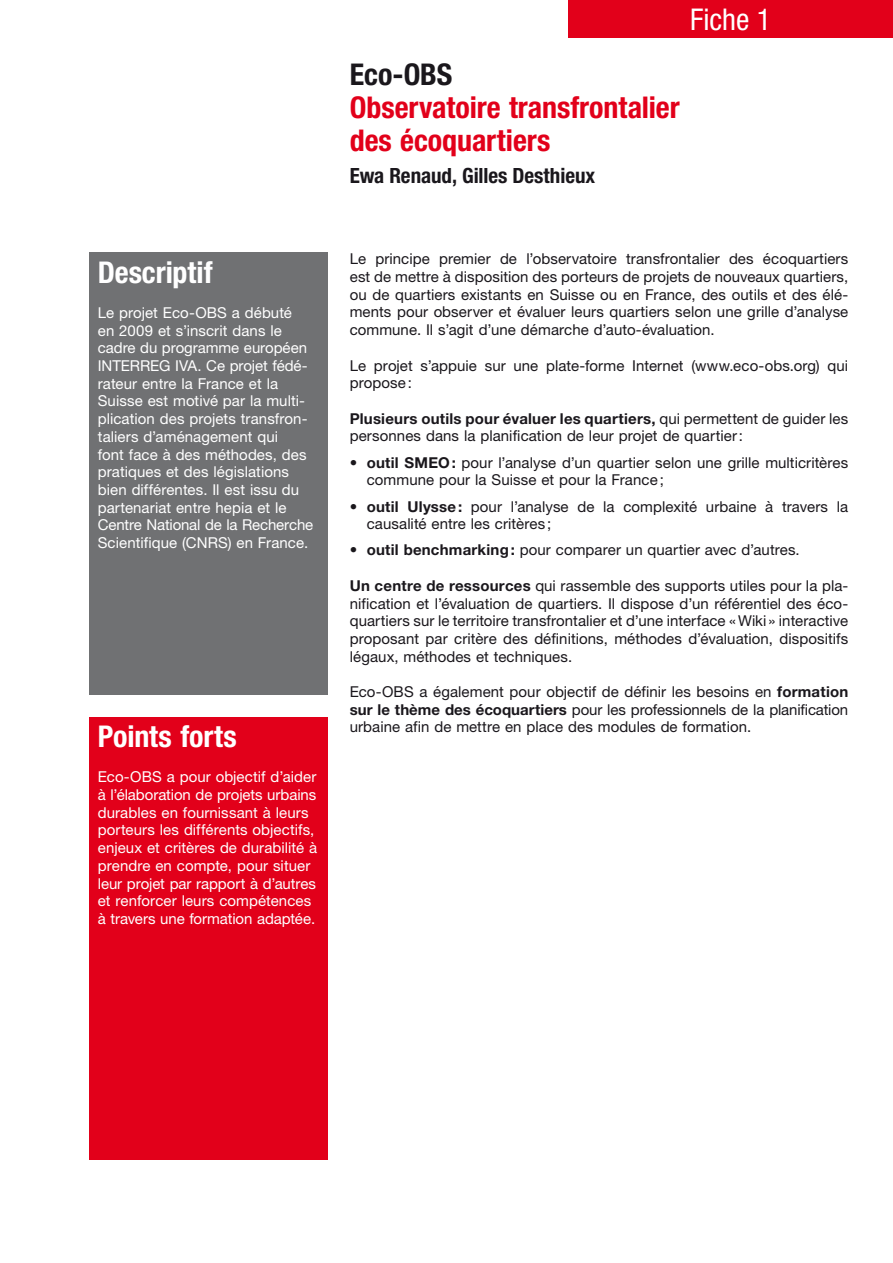
<style>
.page{position:relative;width:893px;height:1263px;background:#fff}
.page>*{position:absolute;margin:0;border:0;box-sizing:border-box;transform-origin:0 0}
.t1{font:700 condensed 30px/33px "Helvetica Neue";color:#e2001a}
.t2{font:700 condensed 30px "Helvetica Neue";letter-spacing:-.005em;color:#fff}
.t3{font:condensed 30px "Helvetica Neue";color:#fff}
.t4{font:700 condensed 21px "Helvetica Neue";color:#1a171c}
.t5{font:15px/17.7px "Helvetica Neue";letter-spacing:.005em;color:#1a171c}
.t6{font:15px/17.7px "Helvetica Neue";color:#fff}
.s1{color:#1a171c}
.s2{font-weight:700}
</style>
<div class="page">
<div style="left:568px;top:0;width:325px;height:37px;background:#e2001a"></div>
<div style="left:89px;top:253px;width:238px;height:442px;background:#707173"></div>
<div style="left:89px;top:717px;width:238px;height:442px;background:#e2001a"></div>
<p class="t2" style="left:98px;top:261px;width:116px">Descriptif</p>
<p class="t6" style="left:98px;top:305px;width:217px">Le projet Eco-OBS a débuté<br>en 2009 et s’inscrit dans le cadre du programme européen<br>INTERREG IVA. Ce projet fédé&shy;rateur entre la France et la<br>Suisse est motivé par la multi&shy;plication des projets transfron&shy;taliers d’aménagement qui<br>font face à des méthodes, des pratiques et des législations bien différentes. Il est issu du partenariat entre hepia et le<br>Centre National de la Recherche<br>Scientifique (CNRS) en France.</p>
<p class="t2" style="left:98px;top:725px;width:140px">Points forts</p>
<p class="t6" style="left:98px;top:769px;width:221px">Eco-OBS a pour objectif d’aider à l’élaboration de projets urbains durables en fournissant à leurs porteurs les différents objectifs, enjeux et critères de durabilité à prendre en compte, pour situer leur projet par rapport à d’autres et renforcer leurs compétences à travers une formation adaptée.</p>
<p class="t3" style="left:690px;top:9px;width:83px">Fiche 1</p>
<p class="t1" style="left:350px;top:60px;width:332px"><span class="s1">Eco-OBS<br></span>Observatoire transfrontalier des écoquartiers</p>
<p class="t4" style="left:350px;top:168px;width:247px">Ewa Renaud, Gilles Desthieux</p>
<p class="t5" style="left:350px;top:252px;width:500px;text-align:justify">Le principe premier de l’observatoire transfrontalier des écoquartiers est de mettre à disposition des porteurs de projets de nouveaux quartiers, ou de quartiers existants en Suisse ou en France, des outils et des élé&shy;ments pour observer et évaluer leurs quartiers selon une grille d’analyse commune. Il s’agit d’une démarche d’auto-évaluation.</p>
<p class="t5" style="left:350px;top:358px;width:500px">Le projet s’appuie sur une plate-forme Internet (www.eco-obs.org) qui propose :</p>
<p class="t5" style="left:350px;top:411px;width:500px"><span class="s2">Plusieurs outils pour évaluer les quartiers,</span> qui permettent de guider les personnes dans la planification de leur projet de quartier :</p>
<p class="t5" style="left:367px;top:455px;width:483px;text-indent:-17px">• <span class="s2">outil SMEO :</span> pour l’analyse d’un quartier selon une grille multicritères commune pour la Suisse et pour la France ;</p>
<p class="t5" style="left:367px;top:499px;width:483px;text-indent:-17px">• <span class="s2">outil Ulysse :</span> pour l’analyse de la complexité urbaine à travers la causalité entre les critères ;</p>
<p class="t5" style="left:350px;top:543px;width:452px">• <span class="s2">outil benchmarking :</span> pour comparer un quartier avec d’autres.</p>
<p class="t5" style="left:350px;top:578px;width:500px;text-align:justify"><span class="s2">Un centre de ressources</span> qui rassemble des supports utiles pour la pla&shy;nification et l’évaluation de quartiers. Il dispose d’un référentiel des éco&shy;quartiers sur le territoire transfrontalier et d’une interface « Wiki » interactive proposant par critère des définitions, méthodes d’évaluation, dispositifs légaux, méthodes et techniques.</p>
<p class="t5" style="left:350px;top:684px;width:500px;text-align:justify">Eco-OBS a également pour objectif de définir les besoins en <span class="s2">formation sur le thème des écoquartiers</span> pour les professionnels de la planification urbaine afin de mettre en place des modules de formation.</p>
</div>
